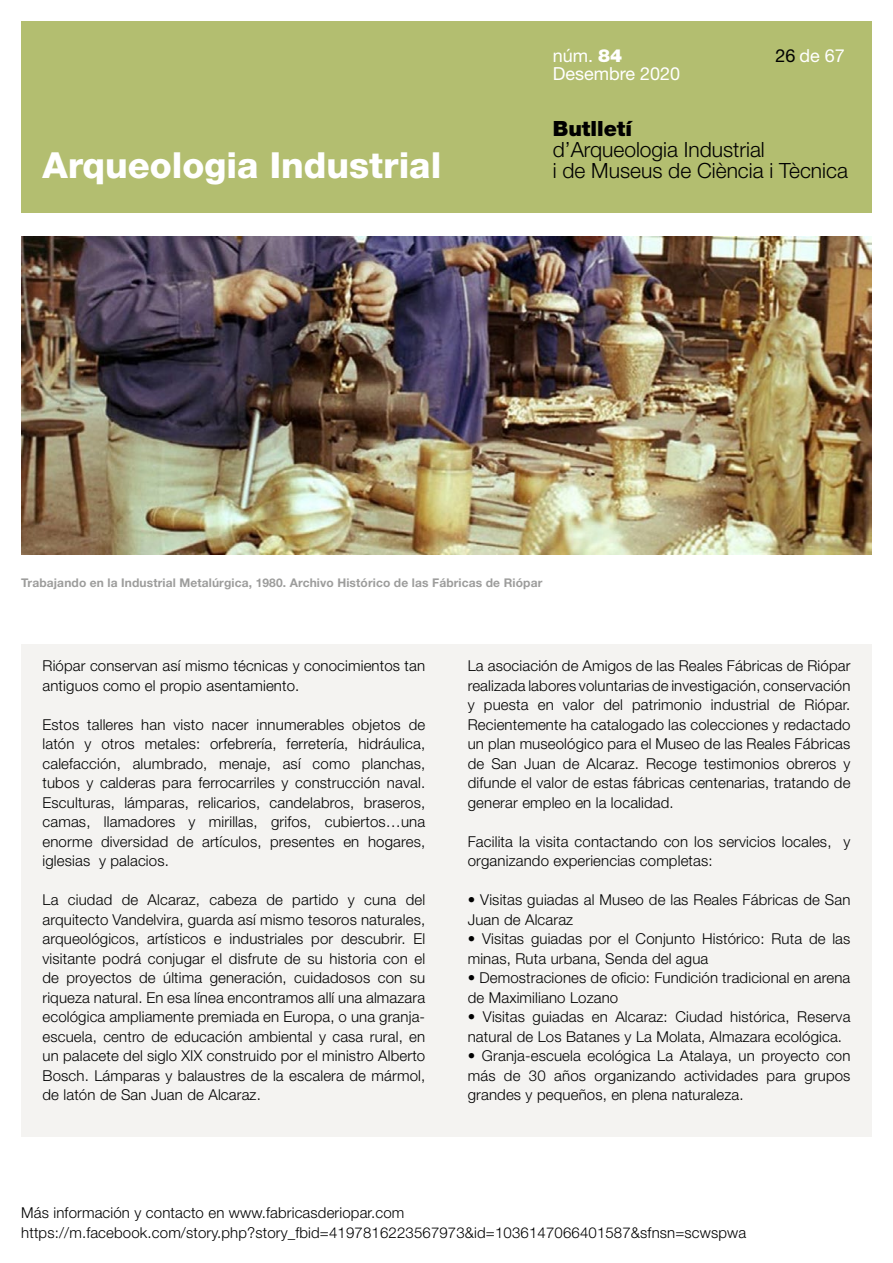
<style>
.page{position:relative;width:893px;height:1263px;background:#fff}
.page>*{position:absolute;margin:0;border:0;box-sizing:border-box;transform-origin:0 0}
.t1{font:800 36px "Helvetica Neue LT Std";color:#fff}
.t2{font:300 21px/21px "Helvetica Neue LT Std";color:#000}
.t3{font:900 21px "Helvetica Neue LT Std";color:#000}
.t4{font:18px "Helvetica Neue LT Std";color:#fff}
.Texte{font:300 15px/19.5px "Helvetica Neue LT Std";letter-spacing:.01em;color:#000}
.Peus_d_imatge{font:700 12px "Helvetica Neue LT Std";letter-spacing:.01em;color:#9d9d9c}
.s1{font-weight:900}
.s2{color:#000}
</style>
<div class="page">
<div style="left:21px;top:21px;width:851px;height:192px;background:#b3be70"></div>
<div style="left:21px;top:644px;width:851px;height:493px;background:#f4f3f1"></div>
<img style="left:21px;top:236px;width:851px;height:318px">
<h1 class="t1" style="left:43px;top:143px;width:400px">Arqueologia Industrial</h1>
<p class="t4" style="left:553px;top:45px;width:71px">núm. <span class="s1">84</span></p>
<p class="t4" style="left:775px;top:45px;width:71px"><span class="s2">26</span> de 67</p>
<p class="t4" style="left:553px;top:63px;width:129px">Desembre 2020</p>
<h2 class="t3" style="left:553px;top:116px;width:81px">Butlletí</h2>
<h2 class="t2" style="left:553px;top:139px;width:297px">d’Arqueologia Industrial<br>i de Museus de Ciència i Tècnica</h2>
<p class="Peus_d_imatge" style="left:21px;top:575px;width:523px">Trabajando en la Industrial Metalúrgica, 1980. Archivo Histórico de las Fábricas de Riópar</p>
<p class="Texte" style="left:43px;top:656px;width:384px">Riópar conservan así mismo técnicas y conocimientos tan antiguos como el propio asentamiento.</p>
<p class="Texte" style="left:43px;top:714px;width:384px;text-align:justify">Estos talleres han visto nacer innumerables objetos de latón y otros metales: orfebrería, ferretería, hidráulica, calefacción, alumbrado, menaje, así como planchas, tubos y calderas para ferrocarriles y construcción naval.<br>Esculturas, lámparas, relicarios, candelabros, braseros, camas, llamadores y mirillas, grifos, cubiertos…una enorme diversidad de artículos, presentes en hogares, iglesias y palacios.</p>
<p class="Texte" style="left:43px;top:890px;width:384px;text-align:justify">La ciudad de Alcaraz, cabeza de partido y cuna del arquitecto Vandelvira, guarda así mismo tesoros naturales, arqueológicos, artísticos e industriales por descubrir. El visitante podrá conjugar el disfrute de su historia con el de proyectos de última generación, cuidadosos con su riqueza natural. En esa línea encontramos allí una almazara ecológica ampliamente premiada en Europa, o una granja&shy;escuela, centro de educación ambiental y casa rural, en un palacete del siglo XIX construido por el ministro Alberto Bosch. Lámparas y balaustres de la escalera de mármol, de latón de San Juan de Alcaraz.</p>
<p class="Texte" style="left:468px;top:656px;width:384px;text-align:justify">La asociación de Amigos de las Reales Fábricas de Riópar realizada labores voluntarias de investigación, conservación y puesta en valor del patrimonio industrial de Riópar.<br>Recientemente ha catalogado las colecciones y redactado un plan museológico para el Museo de las Reales Fábricas de San Juan de Alcaraz. Recoge testimonios obreros y difunde el valor de estas fábricas centenarias, tratando de generar empleo en la localidad.</p>
<p class="Texte" style="left:468px;top:831px;width:384px">Facilita la visita contactando con los servicios locales, y organizando experiencias completas:</p>
<p class="Texte" style="left:468px;top:890px;width:384px">• Visitas guiadas al Museo de las Reales Fábricas de San<br>Juan de Alcaraz</p>
<p class="Texte" style="left:468px;top:929px;width:384px">• Visitas guiadas por el Conjunto Histórico: Ruta de las minas, Ruta urbana, Senda del agua</p>
<p class="Texte" style="left:468px;top:968px;width:384px">• Demostraciones de oficio: Fundición tradicional en arena de Maximiliano Lozano</p>
<p class="Texte" style="left:468px;top:1007px;width:384px">• Visitas guiadas en Alcaraz: Ciudad histórica, Reserva natural de Los Batanes y La Molata, Almazara ecológica.</p>
<p class="Texte" style="left:468px;top:1046px;width:384px;text-align:justify">• Granja-escuela ecológica La Atalaya, un proyecto con más de 30 años organizando actividades para grupos grandes y pequeños, en plena naturaleza.</p>
<p class="Texte" style="left:21px;top:1203px;width:385px">Más información y contacto en www.fabricasderiopar.com</p>
<p class="Texte" style="left:21px;top:1222px;width:727px">https://m.facebook.com/story.php?story_fbid=4197816223567973&amp;id=1036147066401587&amp;sfnsn=scwspwa</p>
</div>
